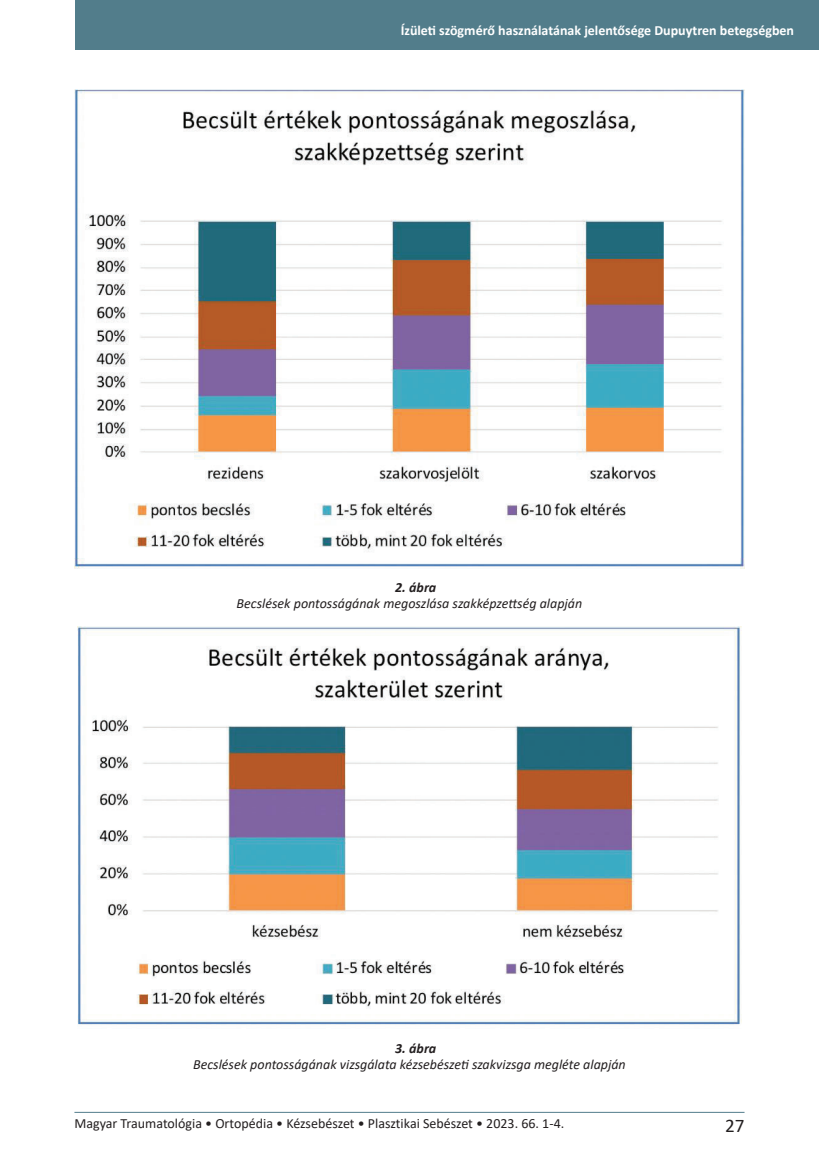
<style>
.page{position:relative;width:819px;height:1176px;background:#fff}
.page>*{position:absolute;margin:0;border:0;box-sizing:border-box;transform-origin:0 0}
.t1{font:19.25px "Calibri";color:#231f20}
.t2{font:italic 14px/16.8px "Calibri";color:#231f20}
.t3{font:14px "Calibri";color:#231f20}
.t4{font:700 14px "Calibri";color:#fff}
.s1{font-weight:700}
</style>
<div class="page">
<div style="left:75px;top:0;width:744px;height:50px;background:#527d8b"></div>
<hr style="left:74px;top:1112px;width:670px;height:1px;background:#527d8b">
<img style="left:74px;top:89px;width:670px;height:479px">
<img style="left:77px;top:626px;width:664px;height:403px">
<p class="t4" style="left:400px;top:20px;width:395px">Ízületi szögmérő használatának jelentősége Dupuytren betegségben</p>
<p class="t2" style="left:236px;top:578px;width:347px;text-indent:158px"><span class="s1">2. ábra<br></span>Becslések pontosságának megoszlása szakképzettség alapján</p>
<p class="t2" style="left:193px;top:1039px;width:434px;text-indent:202px"><span class="s1">3. ábra<br></span>Becslések pontosságának vizsgálata kézsebészeti szakvizsga megléte alapján</p>
<p class="t3" style="left:74px;top:1113px;width:491px">Magyar Traumatológia • Ortopédia • Kézsebészet • Plasztikai Sebészet • 2023. 66. 1-4.</p>
<h1 class="t1" style="left:725px;top:1112px;width:21px">27</h1>
</div>
